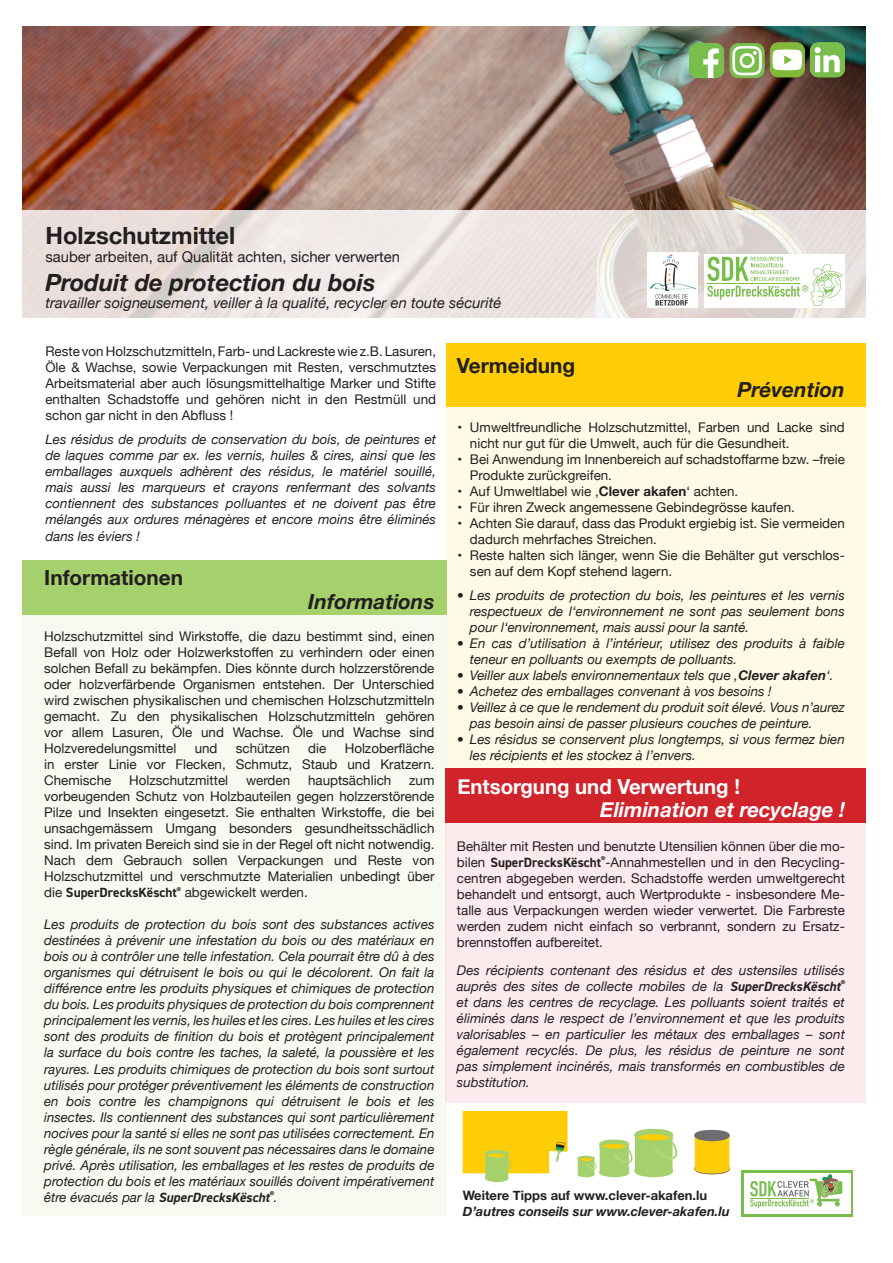
<style>
.page{position:relative;width:893px;height:1263px;background:#fff}
.page>*{position:absolute;margin:0;border:0;box-sizing:border-box;transform-origin:0 0}
.t1{font:italic 700 23.7px "Helvetica Neue";color:#231f20}
.t2{font:700 23.7px "Helvetica Neue";color:#231f20}
.t3{font:700 20.85px "Helvetica Neue";color:#fff}
.t4{font:italic 700 20.85px "Helvetica Neue";color:#fff}
.t5{font:700 20.85px "Helvetica Neue";color:#231f20}
.t6{font:italic 700 20.85px "Helvetica Neue";color:#231f20}
.t7{font:italic 14.85px "Helvetica Neue";color:#231f20}
.t8{font:14.85px "Helvetica Neue";color:#231f20}
.t9{font:italic 13.35px/16px "Helvetica Neue";color:#231f20;text-align:justify}
.t10{font:13.35px/16px "Helvetica Neue";color:#231f20;text-align:justify}
.t11{font:italic 700 13.05px "Helvetica Neue";color:#231f20}
.t12{font:700 13.05px "Helvetica Neue";color:#231f20}
.s1{font-family:"DIN2014";font-weight:700}
.s2{font-weight:700}
</style>
<div class="page">
<div style="left:23px;top:614px;width:424px;height:602px;background:#f6faf0"></div>
<div style="left:22px;top:560px;width:425px;height:54px;background:#a5d16d"></div>
<div style="left:447px;top:404px;width:419px;height:364px;background:#fefae6"></div>
<div style="left:445px;top:823px;width:421px;height:279px;background:#fcebec"></div>
<img style="left:22px;top:26px;width:844px;height:185px">
<div style="left:445px;top:768px;width:421px;height:55px;background:#d1232a"></div>
<svg style="left:22px;top:211px;width:844px;height:107px;background:#e9e1df"></svg>
<div style="left:447px;top:343px;width:419px;height:63px;background:#fecd08"></div>
<div style="left:705px;top:254px;width:140px;height:54px;background:#fff"></div>
<svg style="left:707px;top:257px;width:135px;height:49px"></svg>
<svg style="left:689px;top:43px;width:35px;height:35px"></svg>
<svg style="left:730px;top:42px;width:115px;height:36px"></svg>
<div style="left:741px;top:1170px;width:112px;height:46px;background:linear-gradient(to right,#79bd4c,#79bd4c)"></div>
<div style="left:744px;top:1172px;width:107px;height:41px;background:#fff"></div>
<svg style="left:750px;top:1174px;width:93px;height:34px"></svg>
<svg style="left:463px;top:1111px;width:104px;height:71px;background:#f4d335"></svg>
<svg style="left:694px;top:1130px;width:37px;height:44px;background:#debc35"></svg>
<svg style="left:577px;top:1129px;width:101px;height:48px"></svg>
<img style="left:648px;top:253px;width:49px;height:54px">
<h1 class="t2" style="left:45px;top:217px;width:191px">Holzschutzmittel</h1>
<p class="t8" style="left:45px;top:246px;width:356px">sauber arbeiten, auf Qualität achten, sicher verwerten</p>
<h1 class="t1" style="left:45px;top:264px;width:331px">Produit de protection du bois</h1>
<p class="t7" style="left:45px;top:292px;width:457px">travailler soigneusement, veiller à la qualité, recycler en toute sécurité</p>
<p class="t10" style="left:45px;top:344px;width:392px">Reste von Holzschutzmitteln, Farb- und Lackreste wie z.B. Lasuren, Öle &amp; Wachse, sowie Verpackungen mit Resten, verschmutztes Arbeitsmaterial aber auch lösungsmittelhaltige Marker und Stifte enthalten Schadstoffe und gehören nicht in den Restmüll und schon gar nicht in den Abfluss !</p>
<p class="t9" style="left:45px;top:432px;width:392px">Les résidus de produits de conservation du bois, de peintures et de laques comme par ex. les vernis, huiles &amp; cires, ainsi que les emballages auxquels adhèrent des résidus, le matériel souillé, mais aussi les marqueurs et crayons renfermant des solvants contiennent des substances polluantes et ne doivent pas être mélangés aux ordures ménagères et encore moins être éliminés dans les éviers !</p>
<h2 class="t5" style="left:44px;top:562px;width:140px">Informationen</h2>
<h2 class="t6" style="left:308px;top:585px;width:128px">Informations</h2>
<p class="t10" style="left:44px;top:629px;width:392px">Holzschutzmittel sind Wirkstoffe, die dazu bestimmt sind, einen Befall von Holz oder Holzwerkstoffen zu verhindern oder einen solchen Befall zu bekämpfen. Dies könnte durch holzzerstörende oder holzverfärbende Organismen entstehen. Der Unterschied wird zwischen physikalischen und chemischen Holzschutzmitteln gemacht. Zu den physikalischen Holzschutzmitteln gehören vor allem Lasuren, Öle und Wachse. Öle und Wachse sind Holzveredelungsmittel</p>
<p class="t10" style="left:44px;top:741px;width:392px;text-indent:300px">Holzoberfläche in erster Linie vor Flecken, Schmutz, Staub und Kratzern.<br>Chemische</p>
<p class="t10" style="left:195px;top:741px;width:24px">und</p>
<p class="t10" style="left:236px;top:741px;width:55px">schützen</p>
<p class="t10" style="left:308px;top:741px;width:20px">die</p>
<p class="t10" style="left:129px;top:773px;width:100px">Holzschutzmittel</p>
<p class="t10" style="left:246px;top:773px;width:46px">werden</p>
<p class="t10" style="left:308px;top:773px;width:85px">hauptsächlich</p>
<p class="t10" style="left:44px;top:773px;width:392px;text-indent:365px">zum vorbeugenden Schutz von Holzbauteilen gegen holzzerstörende Pilze und Insekten eingesetzt. Sie enthalten Wirkstoffe, die bei unsachgemässem Umgang besonders gesundheitsschädlich sind. Im privaten Bereich sind sie in der Regel oft nicht notwendig.<br>Nach dem Gebrauch sollen Verpackungen und Reste von Holzschutzmittel und verschmutzte Materialien unbedingt über die <span class="s1">SuperDrecksKëscht</span><sup>®</sup> abgewickelt werden.</p>
<p class="t9" style="left:44px;top:917px;width:392px">Les produits de protection du bois sont des substances actives destinées à prévenir une infestation du bois ou des matériaux en bois ou à contrôler une telle infestation. Cela pourrait être dû à des organismes qui détruisent le bois ou qui le décolorent. On fait la différence entre les produits physiques et chimiques de protection du bois. Les produits physiques de protection du bois comprennent principalement les vernis, les huiles et les cires. Les huiles et les cires sont des produits de finition du bois et protègent principalement la surface du bois contre les taches, la saleté, la poussière et les rayures. Les produits chimiques de protection du bois sont surtout utilisés pour protéger préventivement les éléments de construction en bois contre les champignons qui détruisent le bois et les insectes. Ils contiennent des substances qui sont particulièrement nocives pour la santé si elles ne sont pas utilisées correctement. En règle générale, ils ne sont souvent pas nécessaires dans le domaine privé. Après utilisation, les emballages et les restes de produits de protection du bois et les matériaux souillés doivent impérativement être évacués par la <span class="s1">SuperDrecksKëscht</span><sup>®</sup>.</p>
<h2 class="t5" style="left:457px;top:349px;width:120px">Vermeidung</h2>
<h2 class="t6" style="left:737px;top:373px;width:109px">Prévention</h2>
<p class="t10" style="left:470px;top:420px;width:376px;text-indent:-13px">• Umweltfreundliche Holzschutzmittel, Farben und Lacke sind nicht nur gut für die Umwelt, auch für die Gesundheit.</p>
<p class="t10" style="left:470px;top:452px;width:376px;text-indent:-13px">• Bei Anwendung im Innenbereich auf schadstoffarme bzw. –freie<br>Produkte zurückgreifen.</p>
<p class="t10" style="left:457px;top:484px;width:282px">• Auf Umweltlabel wie ‚<span class="s2">Clever akafen</span>‘ achten.</p>
<p class="t10" style="left:457px;top:500px;width:339px">• Für ihren Zweck angemessene Gebindegrösse kaufen.</p>
<p class="t10" style="left:470px;top:516px;width:376px;text-indent:-13px">• Achten Sie darauf, dass das Produkt ergiebig ist. Sie vermeiden dadurch mehrfaches Streichen.</p>
<p class="t10" style="left:470px;top:548px;width:376px;text-indent:-13px">• Reste halten sich länger, wenn Sie die Behälter gut verschlos&shy;sen auf dem Kopf stehend lagern.</p>
<p class="t9" style="left:470px;top:588px;width:376px;text-indent:-13px">• Les produits de protection du bois, les peintures et les vernis respectueux de l‘environnement ne sont pas seulement bons pour l‘environnement, mais aussi pour la santé.</p>
<p class="t9" style="left:470px;top:636px;width:376px;text-indent:-13px">• En cas d’utilisation à l’intérieur, utilisez des produits à faible teneur en polluants ou exempts de polluants.</p>
<p class="t9" style="left:457px;top:668px;width:378px">• Veiller aux labels environnementaux tels que ‚<span class="s2">Clever akafen</span>‘.</p>
<p class="t9" style="left:457px;top:684px;width:316px">• Achetez des emballages convenant à vos besoins !</p>
<p class="t9" style="left:470px;top:700px;width:376px;text-indent:-13px">• Veillez à ce que le rendement du produit soit élevé. Vous n’aurez pas besoin ainsi de passer plusieurs couches de peinture.</p>
<p class="t9" style="left:470px;top:732px;width:376px;text-indent:-13px">• Les résidus se conservent plus longtemps, si vous fermez bien les récipients et les stockez à l’envers.</p>
<h2 class="t3" style="left:457px;top:770px;width:284px">Entsorgung und Verwertung !</h2>
<h2 class="t4" style="left:600px;top:794px;width:247px">Elimination et recyclage !</h2>
<p class="t10" style="left:457px;top:839px;width:389px">Behälter mit Resten und benutzte Utensilien können über die mo&shy;bilen <span class="s1">SuperDrecksKëscht</span><sup>®</sup>-Annahmestellen und in den Recycling&shy;centren abgegeben werden. Schadstoffe werden umweltgerecht behandelt und entsorgt, auch Wertprodukte - insbesondere Me&shy;talle aus Verpackungen werden wieder verwertet. Die Farbreste werden zudem nicht einfach so verbrannt, sondern zu Ersatz&shy;brennstoffen aufbereitet.</p>
<p class="t9" style="left:457px;top:963px;width:389px">Des récipients contenant des résidus et des ustensiles utilisés auprès des sites de collecte mobiles de la <span class="s1">SuperDrecksKëscht</span><sup>® </sup>et dans les centres de recyclage. Les polluants soient traités et éliminés dans le respect de l’environnement et que les produits valorisables – en particulier les métaux des emballages – sont également recyclés. De plus, les résidus de peinture ne sont pas simplement incinérés, mais transformés en combustibles de substitution.</p>
<p class="t12" style="left:463px;top:1185px;width:246px">Weitere Tipps auf www.clever-akafen.lu</p>
<p class="t11" style="left:463px;top:1201px;width:269px">D’autres conseils sur www.clever-akafen.lu</p>
</div>
